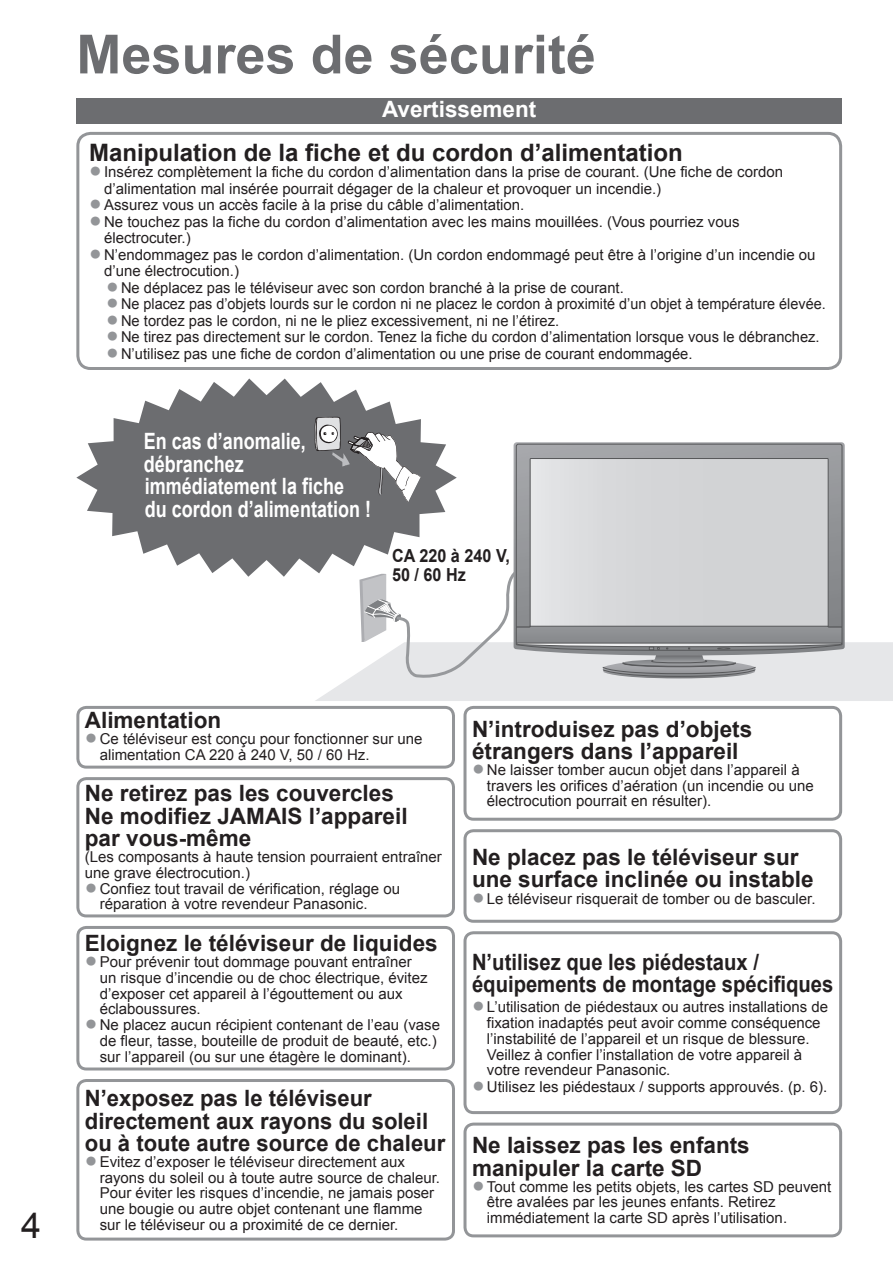
<style>
.page{position:relative;width:893px;height:1263px;background:#fff}
.page>*{position:absolute;margin:0;border:0;box-sizing:border-box;transform-origin:0 0}
.t1{font:700 54px "Arial";color:#6c6d70}
.t2{font:36px "Arial";color:#231f20}
.t3{font:700 24px "Arial";color:#231f20}
.t4{font:700 22.5px/22.5px "Arial";color:#231f20}
.t5{font:700 22.5px/22.5px "Arial";color:#fff;scale:.8 1}
.t6{font:700 22.5px/22.5px "Arial";color:#231f20;scale:.9 1}
.t7{font:700 22.5px "Arial";color:#fff}
.t8{font:21px/16.5px "Arial";color:#939598}
.t9{font:700 18px/19.5px "Arial";color:#231f20;scale:.9 1}
.t10{font:15px/15.8px "Arial";color:#231f20}
.t11{font:15px "Arial";color:#231f20;scale:.96 1}
.s1{font-size:21px;color:#939598}
</style>
<div class="page">
<div style="left:76px;top:98px;width:766px;height:25px;background:#6c6d70"></div>
<div style="left:76px;top:132px;width:766px;height:238px;border:3px solid #939598;border-radius:13px"></div>
<svg style="left:76px;top:379px;width:380px;height:198px;fill:#6c6d70"></svg>
<svg style="left:314px;top:417px;width:106px;height:85px"></svg>
<svg style="left:516px;top:444px;width:326px;height:123px;background:#c9cacc"></svg>
<svg style="left:314px;top:567px;width:578px;height:134px"></svg>
<div style="left:76px;top:706px;width:379px;height:63px;border:3px solid #939598;border-radius:9px"></div>
<div style="left:76px;top:777px;width:379px;height:140px;border:3px solid #939598;border-radius:9px"></div>
<div style="left:76px;top:926px;width:379px;height:145px;border:3px solid #939598;border-radius:9px"></div>
<div style="left:76px;top:1079px;width:379px;height:162px;border:3px solid #939598;border-radius:9px"></div>
<div style="left:463px;top:706px;width:379px;height:115px;border:3px solid #939598;border-radius:9px"></div>
<div style="left:463px;top:829px;width:379px;height:94px;border:3px solid #939598;border-radius:9px"></div>
<div style="left:463px;top:931px;width:379px;height:183px;border:3px solid #939598;border-radius:9px"></div>
<div style="left:463px;top:1123px;width:379px;height:114px;border:3px solid #939598;border-radius:9px"></div>
<h1 class="t1" style="left:76px;top:25px;width:521px">Mesures de sécurité</h1>
<h3 class="t7" style="left:382px;top:96px;width:156px">Avertissement</h3>
<h3 class="t3" style="left:89px;top:139px;width:595px">Manipulation de la fiche et du cordon d’alimentation</h3>
<p class="t10" style="left:104px;top:164px;width:680px">Insérez complètement la fiche du cordon d’alimentation dans la prise de courant. (Une fiche de cordon</p>
<p class="t10" style="left:104px;top:180px;width:558px">d’alimentation mal insérée pourrait dégager de la chaleur et provoquer un incendie.)</p>
<p class="t10" style="left:104px;top:197px;width:422px">Assurez vous un accès facile à la prise du câble d’alimentation.</p>
<p class="t10" style="left:104px;top:213px;width:637px">Ne touchez pas la fiche du cordon d’alimentation avec les mains mouillées. (Vous pourriez vous</p>
<p class="t10" style="left:104px;top:230px;width:88px">électrocuter.)</p>
<p class="t10" style="left:104px;top:246px;width:713px">N’endommagez pas le cordon d’alimentation. (Un cordon endommagé peut être à l’origine d’un incendie ou</p>
<p class="t10" style="left:104px;top:263px;width:137px">d’une électrocution.)</p>
<p class="t10" style="left:121px;top:279px;width:504px">Ne déplacez pas le téléviseur avec son cordon branché à la prise de courant.</p>
<p class="t11" style="left:121px;top:296px;width:735px">Ne placez pas d’objets lourds sur le cordon ni ne placez le cordon à proximité d’un objet à température élevée.</p>
<p class="t10" style="left:121px;top:312px;width:439px">Ne tordez pas le cordon, ni ne le pliez excessivement, ni ne l’étirez.</p>
<p class="t10" style="left:121px;top:329px;width:700px">Ne tirez pas directement sur le cordon. Tenez la fiche du cordon d’alimentation lorsque vous le débranchez.</p>
<p class="t10" style="left:121px;top:345px;width:573px">N’utilisez pas une fiche de cordon d’alimentation ou une prise de courant endommagée.</p>
<h3 class="t8" style="left:89px;top:153px;width:14px;line-height:33px">● ●</h3>
<h3 class="t8" style="left:89px;top:203px;width:14px;line-height:33px">● ●</h3>
<h3 class="t8" style="left:106px;top:277px;width:14px;text-align:justify">● ● ● ● ●</h3>
<h3 class="t5" style="left:144px;top:430px;width:285px">En cas d’anomalie, débranchez immédiatement la fiche<br>du cordon d’alimentation !</h3>
<p class="t9" style="left:392px;top:546px;width:132px">CA 220 à 240 V,<br>50 / 60 Hz</p>
<h2 class="t2" style="left:21px;top:1206px;width:22px">4</h2>
<h3 class="t4" style="left:85px;top:709px;width:138px">Alimentation</h3>
<p class="t10" style="left:100px;top:731px;width:324px">Ce téléviseur est conçu pour fonctionner sur une alimentation CA 220 à 240 V, 50 / 60 Hz.</p>
<h3 class="t8" style="left:85px;top:729px;width:14px">●</h3>
<h3 class="t4" style="left:85px;top:782px;width:324px">Ne retirez pas les couvercles<br>Ne modifiez JAMAIS l’appareil par vous-même</h3>
<p class="t10" style="left:85px;top:849px;width:358px">(Les composants à haute tension pourraient entraîner</p>
<p class="t10" style="left:85px;top:865px;width:167px">une grave électrocution.)</p>
<p class="t10" style="left:100px;top:881px;width:302px">Confiez tout travail de vérification, réglage ou</p>
<p class="t10" style="left:100px;top:896px;width:269px">réparation à votre revendeur Panasonic.</p>
<h3 class="t8" style="left:85px;top:878px;width:14px">●</h3>
<h3 class="t4" style="left:85px;top:932px;width:354px">Eloignez le téléviseur de liquides</h3>
<p class="t10" style="left:100px;top:954px;width:342px">Pour prévenir tout dommage pouvant entraîner<br>un risque d’incendie ou de choc électrique, évitez d’exposer cet appareil à l’égouttement ou aux éclaboussures.<br>Ne placez aucun récipient contenant de l’eau (vase de fleur, tasse, bouteille de produit de beauté, etc.) sur l’appareil (ou sur une étagère le dominant).</p>
<h3 class="t8" style="left:85px;top:952px;width:14px">●</h3>
<h3 class="t8" style="left:85px;top:1015px;width:14px">●</h3>
<h3 class="t4" style="left:85px;top:1087px;width:362px">N’exposez pas le téléviseur directement aux rayons du soleil ou à toute autre source de chaleur</h3>
<p class="t10" style="left:100px;top:1154px;width:342px">Evitez d’exposer le téléviseur directement aux rayons du soleil ou à toute autre source de chaleur.<br>Pour éviter les risques d’incendie, ne jamais poser une bougie ou autre objet contenant une flamme sur le téléviseur ou a proximité de ce dernier.</p>
<h3 class="t8" style="left:85px;top:1151px;width:14px">●</h3>
<h3 class="t4" style="left:472px;top:718px;width:282px">N’introduisez pas d’objets étrangers dans l’appareil</h3>
<p class="t10" style="left:487px;top:762px;width:328px">Ne laisser tomber aucun objet dans l’appareil à travers les orifices d’aération (un incendie ou une électrocution pourrait en résulter).</p>
<h3 class="t8" style="left:472px;top:759px;width:14px">●</h3>
<h3 class="t4" style="left:472px;top:846px;width:343px">Ne placez pas le téléviseur sur une surface inclinée ou instable</h3>
<p class="t10" style="left:472px;top:891px;width:345px"><span class="s1">●</span>Le téléviseur risquerait de tomber ou de basculer.</p>
<h3 class="t6" style="left:472px;top:951px;width:403px">N’utilisez que les piédestaux / équipements de montage spécifiques</h3>
<p class="t10" style="left:487px;top:999px;width:343px">L’utilisation de piédestaux ou autres installations de fixation inadaptés peut avoir comme conséquence l’instabilité de l’appareil et un risque de blessure.<br>Veillez à confier l’installation de votre appareil à votre revendeur Panasonic.<br>Utilisez les piédestaux / supports approuvés. (p. 6).</p>
<h3 class="t8" style="left:472px;top:997px;width:14px">●</h3>
<h3 class="t8" style="left:472px;top:1076px;width:14px">●</h3>
<h3 class="t4" style="left:472px;top:1134px;width:279px">Ne laissez pas les enfants manipuler la carte SD</h3>
<p class="t10" style="left:487px;top:1178px;width:346px">Tout comme les petits objets, les cartes SD peuvent être avalées par les jeunes enfants. Retirez immédiatement la carte SD après l’utilisation.</p>
<h3 class="t8" style="left:472px;top:1176px;width:14px">●</h3>
</div>
